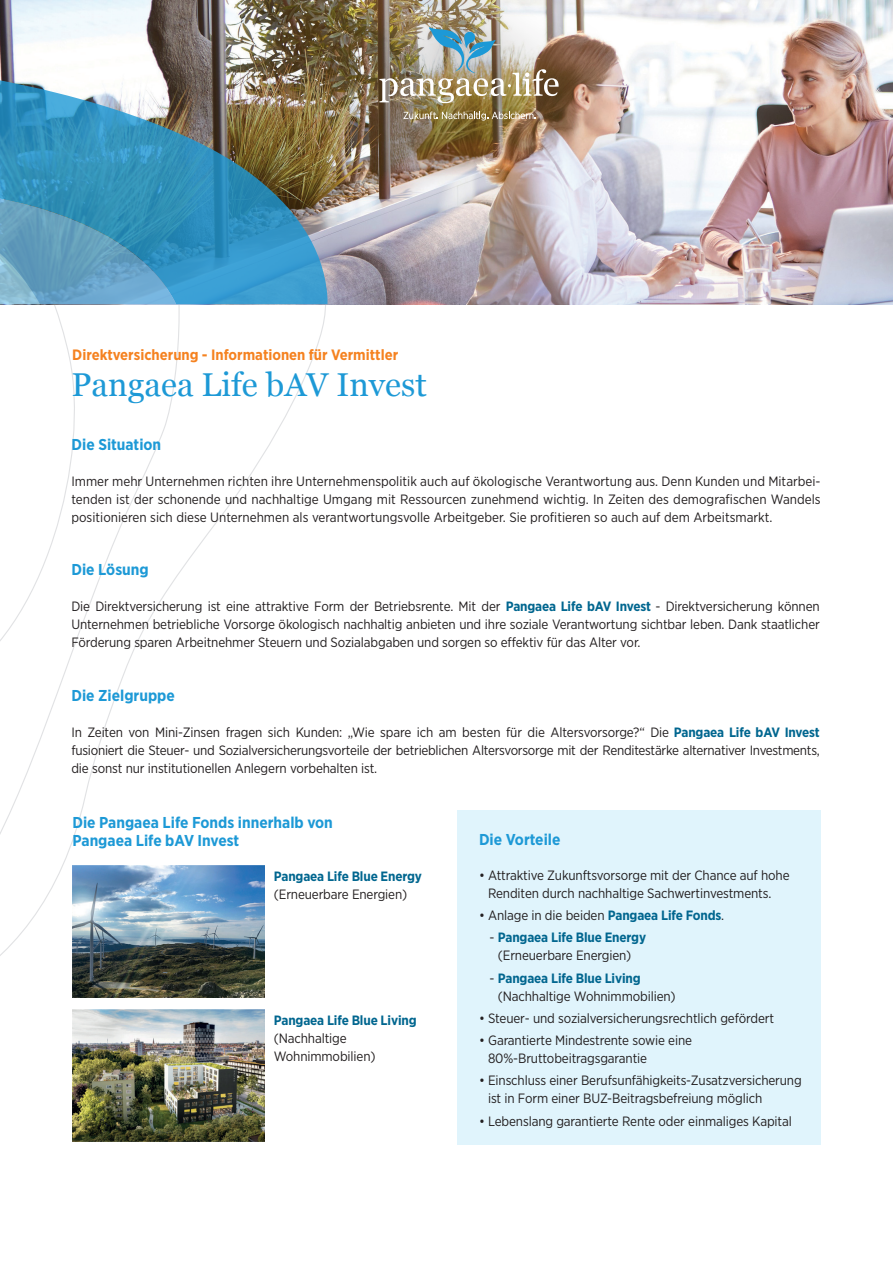
<style>
.page{position:relative;width:893px;height:1263px;background:#fff}
.page>*{position:absolute;margin:0;border:0;box-sizing:border-box;transform-origin:0 0}
.t1{font:33px "Georgia";color:#1d99d6}
.t2{font:700 15.75px/18px "Gotham Narrow";color:#1d99d6}
.t3{font:700 15px "Gotham Narrow";color:#f58220}
.t4{font:13.5px/18px "Gotham Narrow";letter-spacing:-.01em;color:#231f20}
.t5{font:700 13.5px "Gotham Narrow";letter-spacing:-.01em;color:#01668f}
.s1{font-weight:700;color:#01668f}
</style>
<div class="page">
<div style="left:457px;top:810px;width:364px;height:335px;background:#e0f4fc"></div>
<svg style="left:0;top:304px;width:336px;height:694px"></svg>
<svg style="left:0;top:304px;width:90px;height:413px"></svg>
<img style="left:0;top:0;width:893px;height:304px">
<img style="left:0;top:78px;width:328px;height:226px">
<svg style="left:0;top:196px;width:176px;height:108px;background:#559cbf"></svg>
<img style="left:323px;top:0;width:290px;height:180px">
<img style="left:379px;top:27px;width:180px;height:76px">
<svg style="left:403px;top:112px;width:133px;height:9px"></svg>
<img style="left:72px;top:865px;width:193px;height:132px">
<img style="left:72px;top:1009px;width:193px;height:132px">
<p class="t3" style="left:72px;top:345px;width:327px">Direktversicherung - Informationen für Vermittler</p>
<h1 class="t1" style="left:71px;top:361px;width:357px">Pangaea Life bAV Invest</h1>
<p class="t2" style="left:72px;top:436px;width:91px">Die Situation</p>
<p class="t4" style="left:71px;top:472px;width:751px;text-align:justify">Immer mehr Unternehmen richten ihre Unternehmenspolitik auch auf ökologische Verantwortung aus. Denn Kunden und Mitarbei&shy;tenden ist der schonende und nachhaltige Umgang mit Ressourcen zunehmend wichtig. In Zeiten des demografischen Wandels positionieren sich diese Unternehmen als verantwortungsvolle Arbeitgeber. Sie profitieren so auch auf dem Arbeitsmarkt.</p>
<p class="t2" style="left:71px;top:560px;width:79px">Die Lösung</p>
<p class="t4" style="left:71px;top:597px;width:750px;text-align:justify">Die Direktversicherung ist eine attraktive Form der Betriebsrente. Mit der <span class="s1">Pangaea Life bAV Invest</span> - Direktversicherung können Unternehmen betriebliche Vorsorge ökologisch nachhaltig anbieten und ihre soziale Verantwortung sichtbar leben. Dank staatlicher Förderung sparen Arbeitnehmer Steuern und Sozialabgaben und sorgen so effektiv für das Alter vor.</p>
<p class="t2" style="left:71px;top:686px;width:105px">Die Zielgruppe</p>
<p class="t4" style="left:71px;top:723px;width:750px;text-align:justify">In Zeiten von Mini-Zinsen fragen sich Kunden: „Wie spare ich am besten für die Altersvorsorge?“ Die <span class="s1">Pangaea Life bAV Invest </span>fusioniert die Steuer- und Sozialversicherungsvorteile der betrieblichen Altersvorsorge mit der Renditestärke alternativer Investments, die sonst nur institutionellen Anlegern vorbehalten ist.</p>
<p class="t2" style="left:72px;top:814px;width:262px">Die Pangaea Life Fonds innerhalb von<br>Pangaea Life bAV Invest</p>
<p class="t5" style="left:274px;top:867px;width:150px">Pangaea Life Blue Energy</p>
<p class="t4" style="left:274px;top:885px;width:135px">(Erneuerbare Energien)</p>
<p class="t5" style="left:274px;top:1011px;width:144px">Pangaea Life Blue Living</p>
<p class="t4" style="left:274px;top:1029px;width:103px">(Nachhaltige<br>Wohnimmobilien)</p>
<p class="t2" style="left:479px;top:830px;width:83px">Die Vorteile</p>
<p class="t4" style="left:488px;top:866px;width:303px;text-indent:-9px">• Attraktive Zukunftsvorsorge mit der Chance auf hohe<br>Renditen durch nachhaltige Sachwertinvestments.</p>
<p class="t4" style="left:479px;top:906px;width:247px">• Anlage in die beiden <span class="s1">Pangaea Life Fonds</span>.</p>
<p class="t4" style="left:490px;top:928px;width:158px;text-align:center">- <span class="s1">Pangaea Life Blue Energy </span>(Erneuerbare Energien)</p>
<p class="t4" style="left:498px;top:969px;width:179px;text-indent:-8px">- <span class="s1">Pangaea Life Blue Living </span>(Nachhaltige Wohnimmobilien)</p>
<p class="t4" style="left:479px;top:1009px;width:297px">• Steuer- und sozialversicherungsrechtlich gefördert</p>
<p class="t4" style="left:488px;top:1031px;width:206px;text-indent:-9px">• Garantierte Mindestrente sowie eine<br>80%-Bruttobeitragsgarantie</p>
<p class="t4" style="left:488px;top:1071px;width:315px;text-indent:-9px">• Einschluss einer Berufsunfähigkeits-Zusatzversicherung ist in Form einer BUZ-Beitragsbefreiung möglich</p>
<p class="t4" style="left:479px;top:1111px;width:314px">• Lebenslang garantierte Rente oder einmaliges Kapital</p>
</div>
